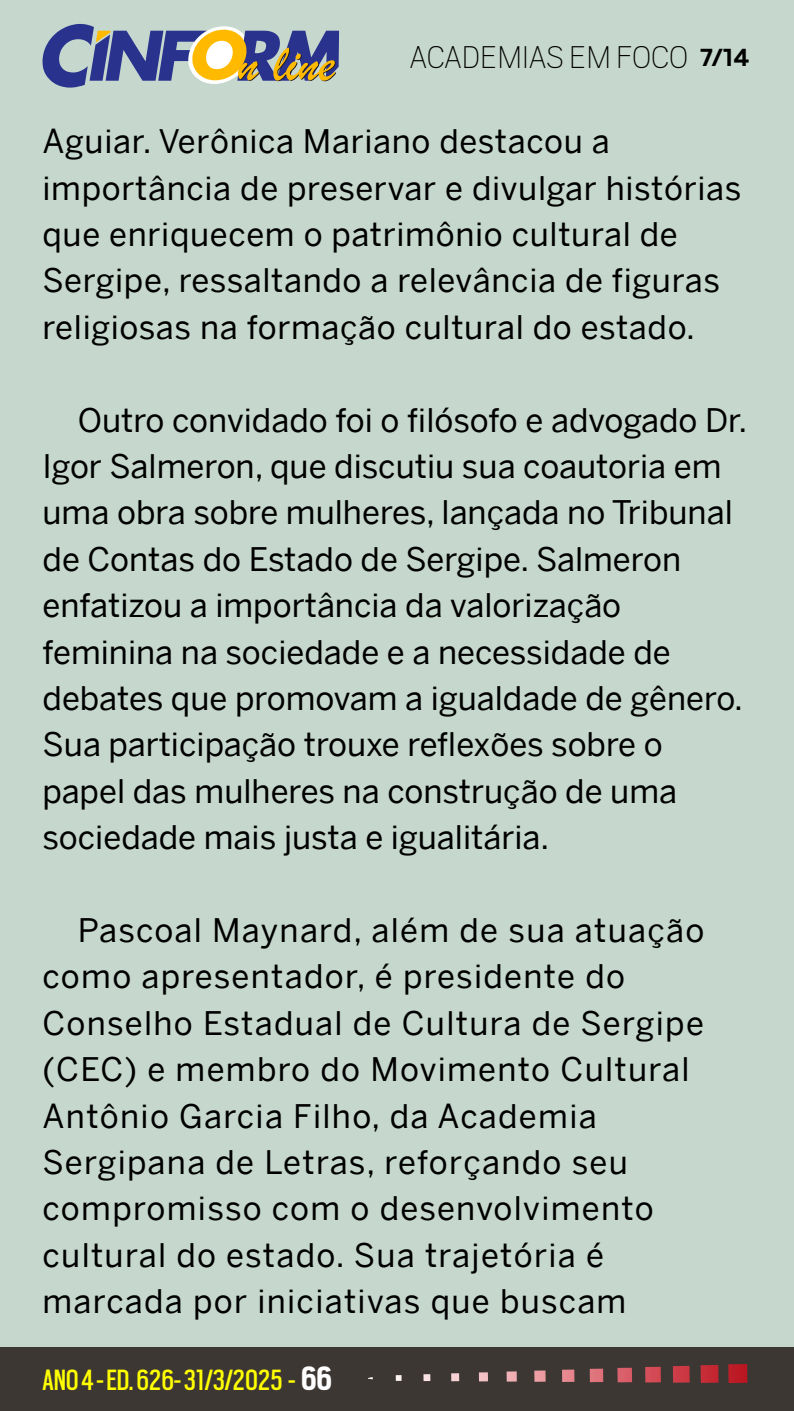
<style>
.page{position:relative;width:794px;height:1411px;background:#fff}
.page>*{position:absolute;margin:0;border:0;box-sizing:border-box;transform-origin:0 0}
.t1{font:100 34.88px "Scout";color:#000}
.t2{font:32.5px/46.4px "Benton Sans";color:#000}
.t3{font:32.5px/46.4px "Benton Sans";letter-spacing:.04em;color:#000}
.t4{font:32.5px/46.4px "Benton Sans";letter-spacing:.02em;color:#000}
.t5{font:32.5px "Scout Cond";color:#ff0}
.s1{font-weight:700;font-size:27.5px}
.s2{font-weight:700;font-size:37.5px;color:#fff}
</style>
<div class="page">
<div style="left:0;top:0;width:794px;height:1364px;background:#c6d8ce"></div>
<div style="left:0;top:1347px;width:794px;height:63px;background:#3d3734"></div>
<img style="left:728px;top:1364px;width:19px;height:18px">
<img style="left:700px;top:1365px;width:18px;height:17px">
<img style="left:673px;top:1365px;width:16px;height:17px">
<img style="left:645px;top:1366px;width:16px;height:16px">
<img style="left:617px;top:1367px;width:15px;height:15px">
<svg style="left:590px;top:1368px;width:13px;height:13px"></svg>
<svg style="left:562px;top:1369px;width:12px;height:12px"></svg>
<svg style="left:534px;top:1370px;width:11px;height:11px"></svg>
<svg style="left:506px;top:1371px;width:11px;height:10px"></svg>
<svg style="left:479px;top:1372px;width:9px;height:9px"></svg>
<svg style="left:451px;top:1373px;width:8px;height:8px"></svg>
<svg style="left:423px;top:1374px;width:7px;height:6px"></svg>
<svg style="left:396px;top:1375px;width:5px;height:5px"></svg>
<svg style="left:43px;top:24px;width:296px;height:64px"></svg>
<p class="t1" style="left:409px;top:35px;width:341px">ACADEMIAS EM FOCO <span class="s1">7/14</span></p>
<p class="t4" style="left:43px;top:118px;width:700px">Aguiar. Verônica Mariano destacou a importância de preservar e divulgar histórias que enriquecem o patrimônio cultural de Sergipe, ressaltando a relevância de figuras religiosas na formação cultural do estado.</p>
<p class="t2" style="left:43px;top:396px;width:706px;text-indent:35px">Outro convidado foi o filósofo e advogado Dr.<br>Igor Salmeron, que discutiu sua coautoria em uma obra sobre mulheres, lançada no Tribunal de Contas do Estado de Sergipe. Salmeron enfatizou a importância da valorização feminina na sociedade e a necessidade de debates que promovam a igualdade de gênero.<br>Sua participação trouxe reflexões sobre o papel das mulheres na construção de uma sociedade mais justa e igualitária.</p>
<p class="t3" style="left:43px;top:906px;width:663px;text-indent:35px">Pascoal Maynard, além de sua atuação como apresentador, é presidente do Conselho Estadual de Cultura de Sergipe (CEC) e membro do Movimento Cultural Antônio Garcia Filho, da Academia Sergipana de Letras, reforçando seu compromisso com o desenvolvimento cultural do estado. Sua trajetória é marcada por iniciativas que buscam</p>
<p class="t5" style="left:43px;top:1358px;width:291px">ANO 4 - ED. 626- 31/3/2025 - <span class="s2">66</span></p>
</div>
